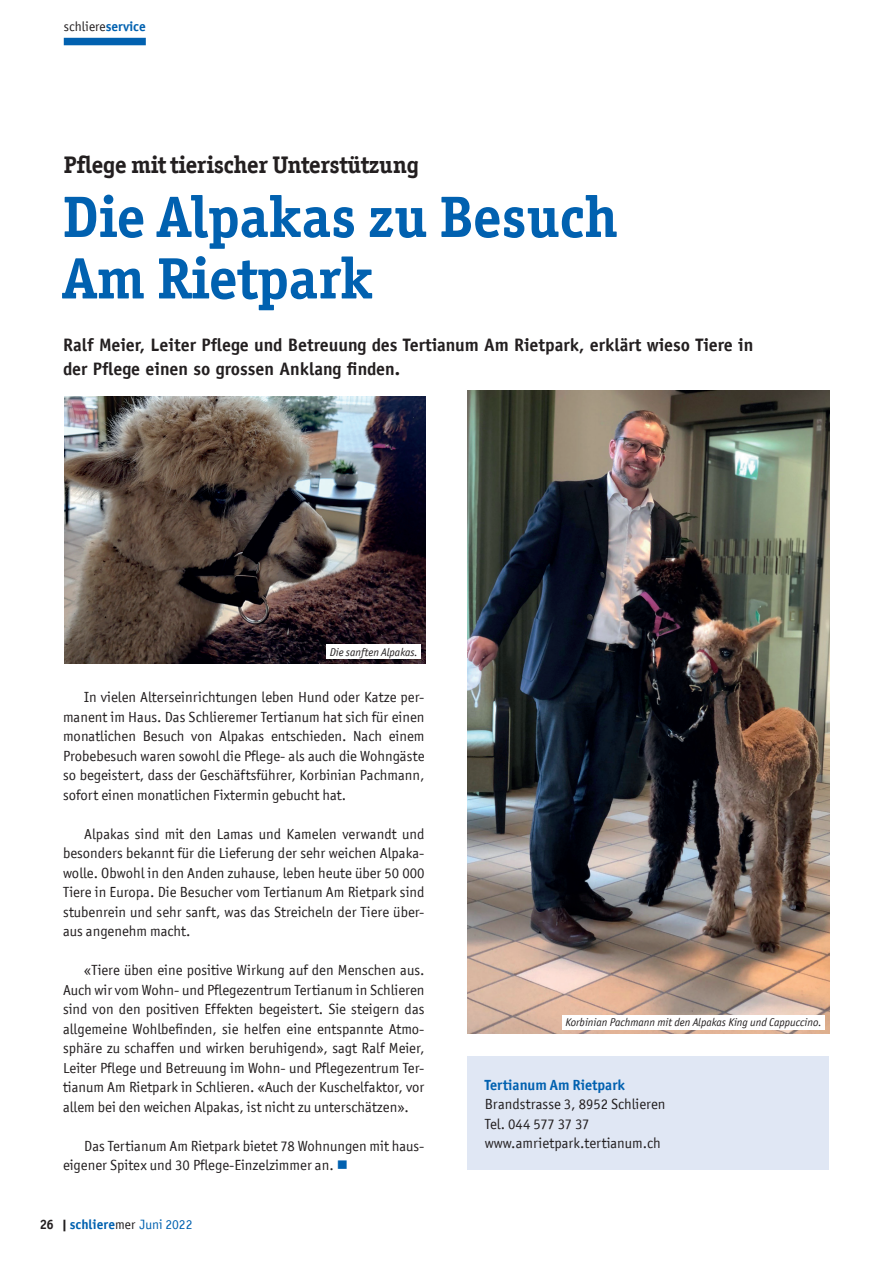
<style>
.page{position:relative;width:893px;height:1263px;background:#fff}
.page>*{position:absolute;margin:0;border:0;box-sizing:border-box;transform-origin:0 0}
.t1{font:700 58.5px/61.5px "Officina Ser ITC";color:#0161b0}
.t2{font:700 24px "Officina Ser ITC";letter-spacing:-.01em;color:#231f20}
.t3{font:700 18px/24px "Officina Sans LT";color:#231f20}
.t4{font:14.7px/19.5px "Officina San ITC";color:#231f20;text-align:justify}
.t5{font:700 14.7px "Officina San ITC";color:#0161b0}
.t6{font:700 13.5px "Officina Sans LT";color:#0161b0}
.t7{font:13.5px "Officina Sans LT";color:#231f20}
.t8{font:italic 11.25px "Officina San ITC";color:#231f20}
.s1{font-weight:700;color:#0161b0}
.s2{color:#0161b0}
.s3{font-family:"Officina Ser ITC";color:#231f20}
.s4{font-weight:400;color:#231f20}
.s5{font-family:"Officina San ITC";font-weight:400}
</style>
<div class="page">
<img style="left:65px;top:396px;width:360px;height:267px">
<div style="left:64px;top:38px;width:82px;height:7px;background:#0161b0"></div>
<img style="left:468px;top:390px;width:361px;height:644px">
<div style="left:468px;top:1057px;width:361px;height:113px;background:#e0e7f4"></div>
<div style="left:327px;top:645px;width:94px;height:14px;background:#fff"></div>
<div style="left:562px;top:1015px;width:263px;height:14px;background:#fff"></div>
<p class="t7" style="left:64px;top:19px;width:84px">schliere<span class="s1">service</span></p>
<h2 class="t2" style="left:64px;top:150px;width:357px">Pflege mit tierischer Unterstützung</h2>
<h1 class="t1" style="left:63px;top:186px;width:557px">Die Alpakas zu Besuch<br>Am Rietpark</h1>
<p class="t3" style="left:63px;top:333px;width:692px">Ralf Meier, Leiter Pflege und Betreuung des Tertianum Am Rietpark, erklärt wieso Tiere in der Pflege einen so grossen Anklang finden.</p>
<p class="t8" style="left:330px;top:646px;width:90px">Die sanften Alpakas.</p>
<p class="t4" style="left:63px;top:687px;width:363px;text-indent:21px">In vielen Alterseinrichtungen leben Hund oder Katze per&shy;manent im Haus. Das Schlieremer Tertianum hat sich für einen monatlichen Besuch von Alpakas entschieden. Nach einem Probebesuch waren sowohl die Pflege- als auch die Wohngäste so begeistert, dass der Geschäftsführer, Korbinian Pachmann, sofort einen monatlichen Fixtermin gebucht hat.</p>
<p class="t4" style="left:63px;top:824px;width:363px;text-indent:21px">Alpakas sind mit den Lamas und Kamelen verwandt und besonders bekannt für die Lieferung der sehr weichen Alpaka&shy;wolle. Obwohl in den Anden zuhause, leben heute über 50 000<br>Tiere in Europa. Die Besucher vom Tertianum Am Rietpark sind stubenrein und sehr sanft, was das Streicheln der Tiere über&shy;aus angenehm macht.</p>
<p class="t4" style="left:63px;top:960px;width:363px;text-indent:21px">«Tiere üben eine positive Wirkung auf den Menschen aus.<br>Auch wir vom Wohn- und Pflegezentrum Tertianum in Schlieren sind von den positiven Effekten begeistert. Sie steigern das allgemeine Wohlbefinden, sie helfen eine entspannte Atmo&shy;sphäre zu schaffen und wirken beruhigend», sagt Ralf Meier, Leiter Pflege und Betreuung im Wohn- und Pflegezentrum Ter&shy;tianum Am Rietpark in Schlieren. «Auch der Kuschelfaktor, vor allem bei den weichen Alpakas, ist nicht zu unterschätzen».</p>
<p class="t4" style="left:63px;top:1136px;width:363px;text-indent:21px">Das Tertianum Am Rietpark bietet 78 Wohnungen mit haus&shy;eigener Spitex und 30 Pflege-Einzelzimmer an. <span class="s2">■</span></p>
<p class="t6" style="left:40px;top:1216px;width:154px"><span class="s3">26 |</span> schliere<span class="s4">mer</span> <span class="s5">Juni 2022</span></p>
<p class="t8" style="left:565px;top:1016px;width:258px">Korbinian Pachmann mit den Alpakas King und Cappuccino.</p>
<p class="t5" style="left:485px;top:1075px;width:142px">Tertianum Am Rietpark</p>
<p class="t4" style="left:485px;top:1094px;width:182px;text-align:left">Brandstrasse 3, 8952 Schlieren<br>Tel. 044 577 37 37 www.amrietpark.tertianum.ch</p>
</div>
